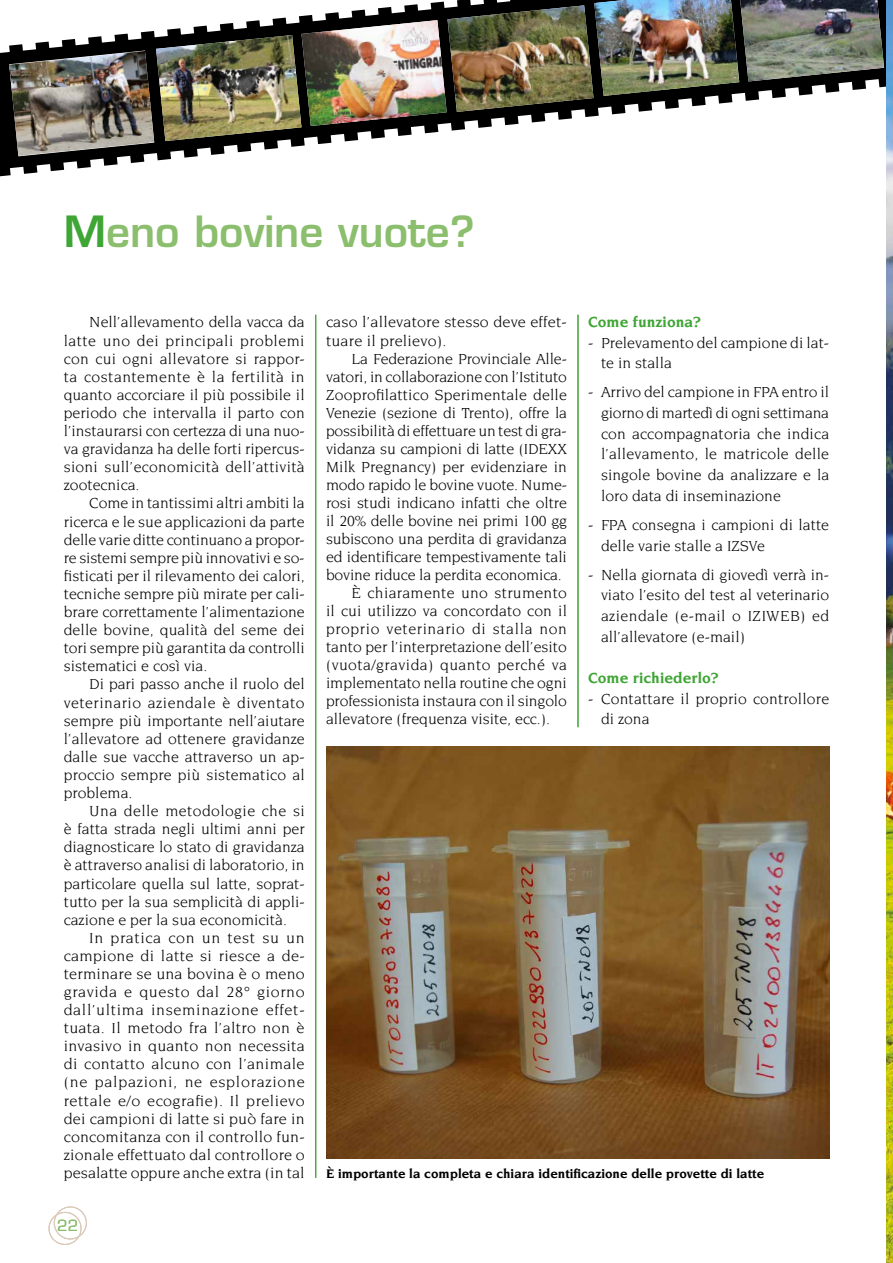
<style>
.page{position:relative;width:893px;height:1263px;background:#fff}
.page>*{position:absolute;margin:0;border:0;box-sizing:border-box;transform-origin:0 0}
.t1{font:600 42px "Eurostile";color:#8bbe6d}
.t2{font:15.75px/18.1px "Novarese";color:#000;text-align:justify}
.t3{font:15.75px "Novarese";letter-spacing:.035em;color:#000}
.t4{font:15.75px "Novarese";letter-spacing:.025em;color:#000}
.t5{font:700 15.75px "Novarese";color:#3fa535}
.t6{font:15.75px "Novarese";letter-spacing:.02em;color:#000}
.t7{font:15px "Eurostile";color:#8bbe6d}
.t8{font:700 13.5px "Novarese";color:#000}
.s1{color:#3fa535}
</style>
<div class="page">
<div style="left:48px;top:1212px;width:34px;height:33px;border:1px solid #dac9b6;border-radius:50%"></div>
<div style="left:54px;top:1206px;width:33px;height:33px;border:1px solid #dac9b6;border-radius:50%"></div>
<hr style="left:315px;top:315px;width:1px;height:863px;background:#3fa535">
<hr style="left:578px;top:315px;width:1px;height:412px;background:#3fa535">
<svg style="left:0;top:72px;width:887px;height:113px"></svg>
<img style="left:326px;top:746px;width:503px;height:413px">
<img style="left:887px;top:156px;width:6px;height:1106px">
<img style="left:9px;top:0;width:884px;height:156px">
<h1 class="t1" style="left:64px;top:206px;width:413px"><span class="s1">M</span>eno bovine vuote?</h1>
<p class="t2" style="left:64px;top:313px;width:243px;text-indent:26px">Nell’allevamento della vacca da latte uno dei principali problemi con cui ogni allevatore si rappor&shy;ta costantemente è la fertilità in quanto accorciare il più possibile il periodo che intervalla il parto con l’instaurarsi con certezza di una nuo&shy;va gravidanza ha delle forti ripercus&shy;sioni sull’economicità dell’attività zootecnica.</p>
<p class="t2" style="left:64px;top:494px;width:243px;text-indent:26px">Come in tantissimi altri ambiti la ricerca e le sue applicazioni da parte delle varie ditte continuano a propor&shy;re sistemi sempre più innovativi e so&shy;fisticati per il rilevamento dei calori, tecniche sempre più mirate per cali&shy;brare correttamente l’alimentazione delle bovine, qualità del seme dei tori sempre più garantita da controlli sistematici e così via.</p>
<p class="t2" style="left:64px;top:675px;width:243px;text-indent:26px">Di pari passo anche il ruolo del veterinario aziendale è diventato sempre più importante nell’aiutare l’allevatore ad ottenere gravidanze dalle sue vacche attraverso un ap&shy;proccio sempre più sistematico al problema.</p>
<p class="t2" style="left:64px;top:802px;width:242px;text-indent:26px">Una delle metodologie che si è fatta strada negli ultimi anni per diagnosticare lo stato di gravidanza è attraverso analisi di laboratorio, in particolare quella sul latte, soprat&shy;tutto per la sua semplicità di appli&shy;cazione e per la sua economicità.</p>
<p class="t2" style="left:64px;top:928px;width:243px;text-indent:26px">In pratica con un test su un campione di latte si riesce a de&shy;terminare se una bovina è o meno gravida e questo dal 28° giorno dall’ultima inseminazione effet&shy;tuata. Il metodo fra l’altro non è invasivo in quanto non necessita di contatto alcuno con l’animale (ne palpazioni, ne esplorazione rettale e/o ecografie). Il prelievo dei campioni di latte si può fare in concomitanza con il controllo fun&shy;zionale effettuato dal controllore o pesalatte oppure anche extra (in tal</p>
<p class="t7" style="left:57px;top:1217px;width:22px">22</p>
<p class="t2" style="left:326px;top:313px;width:242px">caso l’allevatore stesso deve effet&shy;tuare il prelievo).</p>
<p class="t2" style="left:351px;top:349px;width:217px">La Federazione Provinciale Alle-</p>
<p class="t2" style="left:326px;top:367px;width:243px">vatori, in collaborazione con l’Istituto</p>
<p class="t2" style="left:326px;top:385px;width:242px">Zooprofilattico Sperimentale delle</p>
<p class="t2" style="left:326px;top:403px;width:243px">Venezie (sezione di Trento), offre la</p>
<p class="t2" style="left:326px;top:421px;width:242px">possibilità di effettuare un test di gra-</p>
<p class="t2" style="left:326px;top:439px;width:242px">vidanza su campioni di latte (IDEXX</p>
<p class="t2" style="left:326px;top:457px;width:242px">Milk Pregnancy) per evidenziare in</p>
<p class="t2" style="left:326px;top:475px;width:242px">modo rapido le bovine vuote. Nume-</p>
<p class="t2" style="left:326px;top:493px;width:242px">rosi studi indicano infatti che oltre</p>
<p class="t2" style="left:326px;top:511px;width:242px">il 20% delle bovine nei primi 100 gg</p>
<p class="t2" style="left:326px;top:529px;width:242px">subiscono una perdita di gravidanza</p>
<p class="t2" style="left:326px;top:547px;width:242px">ed identificare tempestivamente tali</p>
<p class="t2" style="left:326px;top:566px;width:237px">bovine riduce la perdita economica.</p>
<p class="t6" style="left:351px;top:584px;width:217px">È chiaramente uno strumento</p>
<p class="t2" style="left:326px;top:602px;width:243px">il cui utilizzo va concordato con il</p>
<p class="t3" style="left:326px;top:620px;width:243px">proprio veterinario di stalla non</p>
<p class="t2" style="left:326px;top:638px;width:242px">tanto per l’interpretazione dell’esito</p>
<p class="t4" style="left:326px;top:656px;width:243px">(vuota/gravida) quanto perché va</p>
<p class="t2" style="left:326px;top:674px;width:242px">implementato nella routine che ogni</p>
<p class="t2" style="left:326px;top:692px;width:242px">professionista instaura con il singolo</p>
<p class="t2" style="left:326px;top:710px;width:226px">allevatore (frequenza visite, ecc.).</p>
<p class="t5" style="left:588px;top:313px;width:114px">Come funziona?</p>
<p class="t2" style="left:601px;top:332px;width:230px;line-height:20.7px;text-indent:-13px">- Prelevamento del campione di lat&shy;te in stalla</p>
<p class="t2" style="left:601px;top:382px;width:230px;line-height:20.7px;text-indent:-13px">- Arrivo del campione in FPA entro il giorno di martedì di ogni settimana con accompagnatoria che indica l’allevamento, le matricole delle singole bovine da analizzare e la loro data di inseminazione</p>
<p class="t2" style="left:601px;top:514px;width:230px;line-height:20.7px;text-indent:-13px">- FPA consegna i campioni di latte delle varie stalle a IZSVe</p>
<p class="t2" style="left:601px;top:564px;width:230px;line-height:20.7px;text-indent:-13px">- Nella giornata di giovedì verrà in&shy;viato l’esito del test al veterinario aziendale (e-mail o IZIWEB) ed all’allevatore (e-mail)</p>
<p class="t5" style="left:588px;top:669px;width:132px">Come richiederlo?</p>
<p class="t2" style="left:601px;top:688px;width:230px;line-height:20.7px;text-indent:-13px">- Contattare il proprio controllore di zona</p>
<p class="t8" style="left:326px;top:1166px;width:440px">È importante la completa e chiara identificazione delle provette di latte</p>
</div>
